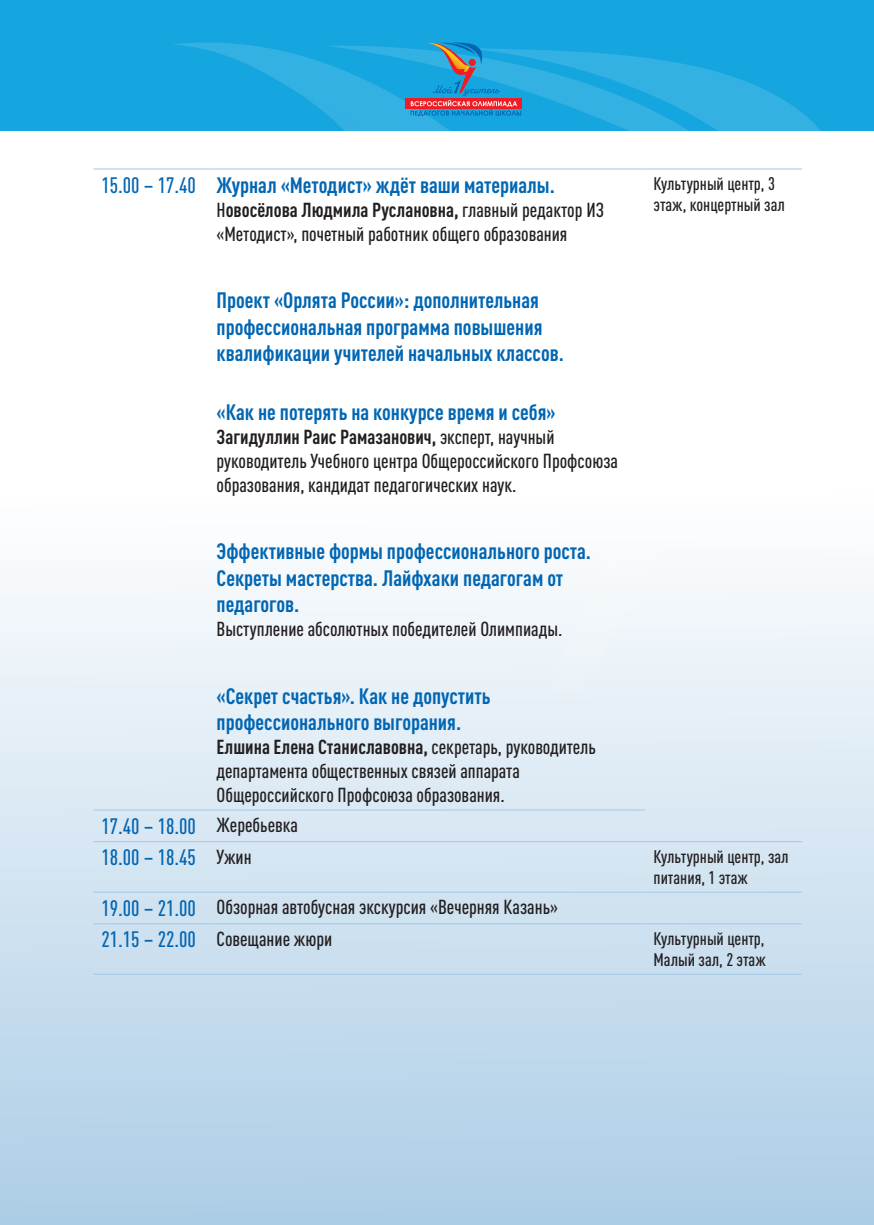
<style>
.page{position:relative;width:874px;height:1225px;background:#fff}
.page>*{position:absolute;margin:0;border:0;box-sizing:border-box;transform-origin:0 0}
.t1{font:700 condensed 22px/26.4px "DIN Pro";color:#0166b3}
.t2{font:500 condensed 22px/31.6px "DIN Pro";color:#0166b3}
.t3{font:500 condensed 20px/24px "DIN Pro";color:#231f20}
.t4{font:500 condensed 18px/21.6px "DIN Pro";color:#231f20}
.s1{font-weight:500}
.s2{font-weight:700}
.s3{font-size:20px;color:#231f20}
.s4{font-size:22px;color:#0166b3}
</style>
<div class="page">
<div style="left:0;top:230px;width:873px;height:995px;background:linear-gradient(to bottom,#fff,#b1d0e7)"></div>
<div style="left:0;top:0;width:40px;height:130px;background:#16a6df"></div>
<div style="left:17px;top:0;width:856px;height:130px;background:#16a6df"></div>
<svg style="left:0;top:130px;width:8px;height:210px"></svg>
<svg style="left:172px;top:42px;width:605px;height:646px"></svg>
<svg style="left:325px;top:46px;width:448px;height:162px"></svg>
<svg style="left:461px;top:48px;width:403px;height:292px"></svg>
<div style="left:405px;top:98px;width:117px;height:11px;background:#ee1d23"></div>
<svg style="left:410px;top:42px;width:111px;height:74px"></svg>
<hr style="left:93px;top:168px;width:115px;height:1px;background:#a3c8e7">
<hr style="left:208px;top:168px;width:437px;height:1px;background:#a3c8e7">
<hr style="left:645px;top:168px;width:156px;height:1px;background:#a3c8e7">
<hr style="left:93px;top:809px;width:115px;height:1px;background:#a3c8e7">
<hr style="left:208px;top:809px;width:437px;height:1px;background:#a3c8e7">
<hr style="left:93px;top:841px;width:115px;height:1px;background:#a3c8e7">
<hr style="left:208px;top:841px;width:437px;height:1px;background:#a3c8e7">
<hr style="left:645px;top:841px;width:156px;height:1px;background:#a3c8e7">
<hr style="left:93px;top:891px;width:115px;height:1px;background:#a3c8e7">
<hr style="left:208px;top:891px;width:437px;height:1px;background:#a3c8e7">
<hr style="left:645px;top:891px;width:156px;height:1px;background:#a3c8e7">
<hr style="left:93px;top:923px;width:115px;height:1px;background:#a3c8e7">
<hr style="left:208px;top:923px;width:437px;height:1px;background:#a3c8e7">
<hr style="left:645px;top:923px;width:156px;height:1px;background:#a3c8e7">
<hr style="left:93px;top:973px;width:115px;height:1px;background:#a3c8e7">
<hr style="left:208px;top:973px;width:437px;height:1px;background:#a3c8e7">
<hr style="left:645px;top:973px;width:156px;height:1px;background:#a3c8e7">
<p class="t1" style="left:101px;top:170px;width:455px"><span class="s1">15.00 – 17.40</span> Журнал «Методист» ждёт ваши материалы.</p>
<p class="t3" style="left:216px;top:196px;width:389px">Н<span class="s2">овосёлова Людмила Руслановна,</span> главный редактор ИЗ «Методист», почетный работник общего образования</p>
<p class="t1" style="left:216px;top:285px;width:348px">Проект «Орлята России»: дополнительная профессиональная программа повышения квалификации учителей начальных классов.</p>
<p class="t1" style="left:216px;top:397px;width:340px">«Как не потерять на конкурсе время и себя»</p>
<p class="t3" style="left:216px;top:423px;width:403px"><span class="s2">Загидуллин Раис Рамазанович,</span> эксперт, научный руководитель Учебного центра Общероссийского Профсоюза образования, кандидат педагогических наук.</p>
<p class="t1" style="left:216px;top:536px;width:376px">Эффективные формы профессионального роста.<br>Секреты мастерства. Лайфхаки педагогам от педагогов.</p>
<p class="t3" style="left:216px;top:615px;width:347px">Выступление абсолютных победителей Олимпиады.</p>
<p class="t1" style="left:216px;top:680px;width:275px">«Секрет счастья». Как не допустить профессионального выгорания.</p>
<p class="t3" style="left:216px;top:733px;width:381px"><span class="s2">Елшина Елена Станиславовна,</span> секретарь, руководитель департамента общественных связей аппарата<br>Общероссийского Профсоюза образования.</p>
<p class="t2" style="left:101px;top:808px;width:198px">17.40 – 18.00 <span class="s3">Жеребьевка<br></span>18.00 – 18.45 <span class="s3">Ужин</span></p>
<p class="t3" style="left:101px;top:889px;width:458px;line-height:31.6px"><span class="s4">19.00 – 21.00</span> Обзорная автобусная экскурсия «Вечерняя Казань»<br><span class="s4">21.15 – 22.00</span> Совещание жюри</p>
<p class="t4" style="left:653px;top:171px;width:133px">Культурный центр, 3 этаж, концертный зал</p>
<p class="t4" style="left:653px;top:844px;width:137px">Культурный центр, зал питания, 1 этаж</p>
<p class="t4" style="left:653px;top:926px;width:114px">Культурный центр,<br>Малый зал, 2 этаж</p>
</div>
